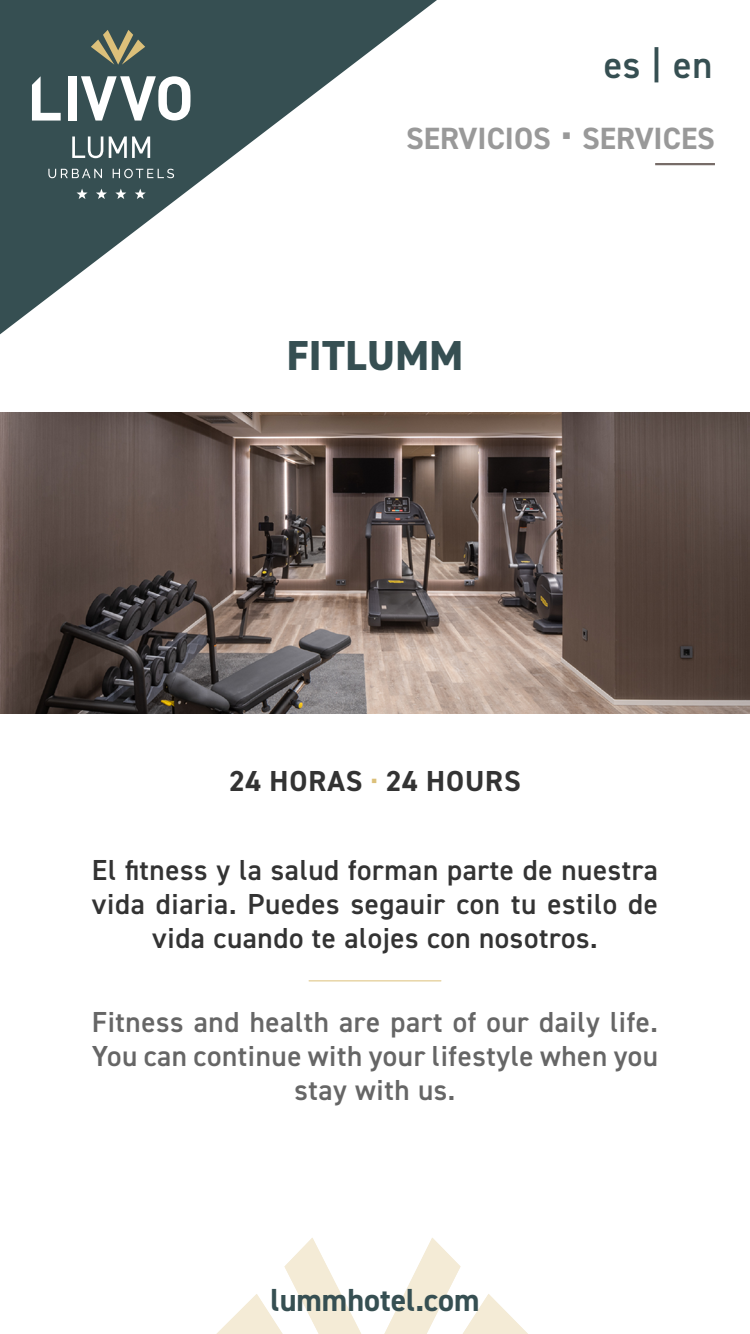
<style>
.page{position:relative;width:750px;height:1334px;background:#fff}
.page>*{position:absolute;margin:0;border:0;box-sizing:border-box;transform-origin:0 0}
.t1{font:800 42px "DIN2014";letter-spacing:.01em;color:#364f52}
.t2{font:600 38px "DIN2014";color:#364f52}
.t3{font:700 32px "DIN2014";color:#364f52}
.t4{font:700 30.8px "DIN2014";color:#999}
.t5{font:600 29px/34px "DIN2014";letter-spacing:.02em;color:#333;text-align:center}
.t6{font:600 29px/34px "DIN2014";letter-spacing:.02em;color:#666;text-align:center}
.t7{font:700 29px "DIN2014";letter-spacing:.03em;color:#333}
.s1{font-size:44px}
.s2{color:#dcc07a}
</style>
<div class="page">
<svg style="left:216px;top:1238px;width:312px;height:96px"></svg>
<svg style="left:0;top:0;width:553px;height:413px"></svg>
<svg style="left:72px;top:136px;width:31px;height:22px"></svg>
<svg style="left:109px;top:136px;width:41px;height:22px"></svg>
<svg style="left:32px;top:76px;width:29px;height:45px"></svg>
<div style="left:68px;top:76px;width:8px;height:45px;background:#fff"></div>
<svg style="left:81px;top:76px;width:110px;height:45px"></svg>
<svg style="left:91px;top:30px;width:54px;height:35px"></svg>
<svg style="left:77px;top:189px;width:11px;height:10px"></svg>
<svg style="left:96px;top:189px;width:11px;height:10px"></svg>
<svg style="left:115px;top:189px;width:11px;height:10px"></svg>
<svg style="left:135px;top:189px;width:11px;height:10px"></svg>
<svg style="left:48px;top:169px;width:54px;height:9px"></svg>
<svg style="left:113px;top:169px;width:61px;height:9px"></svg>
<hr style="left:655px;top:163px;width:60px;height:2px;background:#776c68">
<img style="left:0;top:413px;width:750px;height:301px">
<hr style="left:309px;top:980px;width:132px;height:1px;background:#dcc07a">
<h2 class="t2" style="left:604px;top:40px;width:110px">es | en</h2>
<p class="t4" style="left:406px;top:118px;width:310px">SERVICIOS <span class="s1">·</span> SERVICES</p>
<h1 class="t1" style="left:287px;top:327px;width:178px">FITLUMM</h1>
<p class="t7" style="left:229px;top:761px;width:293px">24 HORAS <span class="s2">·</span> 24 HOURS</p>
<p class="t5" style="left:92px;top:852px;width:568px">El fitness y la salud forman parte de nuestra vida diaria. Puedes segauir con tu estilo de vida cuando te alojes con nosotros.</p>
<p class="t6" style="left:92px;top:1004px;width:568px">Fitness and health are part of our daily life.<br>You can continue with your lifestyle when you stay with us.</p>
<p class="t3" style="left:271px;top:1279px;width:210px">lummhotel.com</p>
</div>
